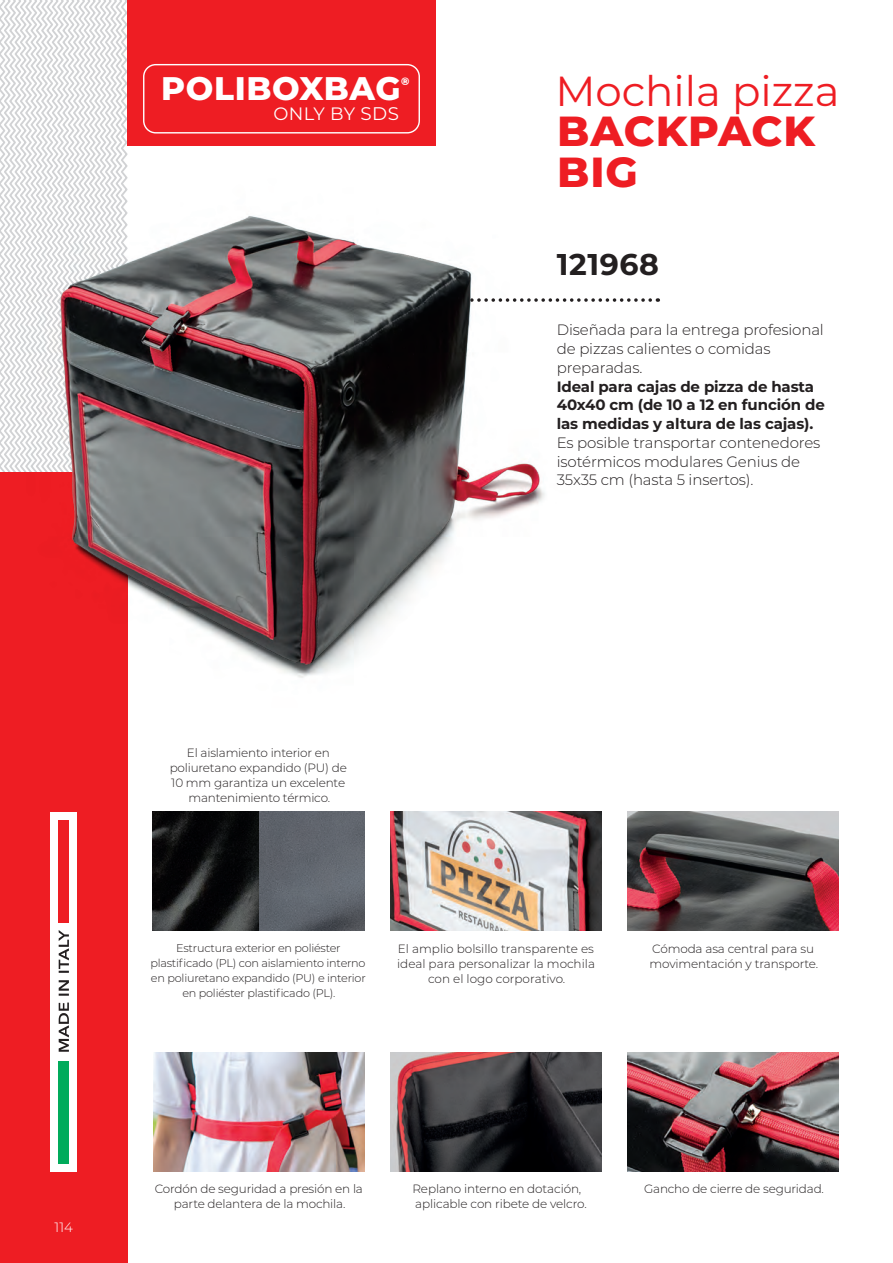
<style>
.page{position:relative;width:893px;height:1263px;background:#fff}
.page>*{position:absolute;margin:0;border:0;box-sizing:border-box;transform-origin:0 0}
.t1{font:42px "Montserrat";color:#ee1d23}
.t2{font:800 42px/40.5px "Montserrat";letter-spacing:.02em;color:#ee1d23}
.t3{font:800 32.7px "Montserrat";letter-spacing:.02em;color:#fff}
.t4{font:700 30px "Montserrat";letter-spacing:.02em;color:#231f20}
.t5{font:17.85px "Montserrat";letter-spacing:.01em;color:#fff}
.t6{font:300 15px/18.8px "Montserrat";letter-spacing:-.01em;color:#231f20}
.t7{font:700 15px/18.8px "Montserrat";letter-spacing:-.01em;color:#231f20}
.t8{font:300 13.5px "Montserrat";color:#fff}
.t9{font:300 12px/15px "Montserrat";letter-spacing:-.015em;color:#231f20;text-align:center}
.t10{font:300 11.25px/15px "Montserrat";letter-spacing:-.02em;color:#231f20;text-align:center}
.t11{font:800 10.65px "Montserrat";color:#fff}
.s1{font-size:18.3px}
</style>
<div class="page">
<div style="left:0;top:472px;width:128px;height:791px;background:#ee1d23"></div>
<div style="left:51px;top:812px;width:26px;height:359px;background:#fff"></div>
<div style="left:59px;top:1061px;width:10px;height:102px;background:#00ab5b"></div>
<div style="left:59px;top:820px;width:10px;height:102px;background:#ee1d23"></div>
<svg style="left:59px;top:930px;width:10px;height:122px"></svg>
<div style="left:128px;top:0;width:308px;height:146px;background:#ee1d23"></div>
<div style="left:143px;top:64px;width:277px;height:70px;border:1px solid #fff;border-radius:12px"></div>
<svg style="left:591px;top:298px;width:67px;height:4px"></svg>
<img style="left:390px;top:1052px;width:212px;height:119px">
<img style="left:153px;top:1052px;width:212px;height:119px">
<img style="left:627px;top:1052px;width:212px;height:119px">
<img style="left:627px;top:812px;width:212px;height:119px">
<img style="left:258px;top:812px;width:106px;height:119px">
<img style="left:75px;top:216px;width:513px;height:462px">
<svg style="left:152px;top:812px;width:106px;height:119px;background:#161717"></svg>
<img style="left:390px;top:812px;width:212px;height:119px">
<svg style="left:0;top:0;width:129px;height:545px"></svg>
<h2 class="t3" style="left:161px;top:65px;width:241px">POLIBOXBAG</h2>
<p class="t11" style="left:401px;top:73px;width:10px">®</p>
<h3 class="t5" style="left:273px;top:102px;width:127px">ONLY BY <span class="s1">SDS</span></h3>
<h1 class="t1" style="left:555px;top:62px;width:286px">Mochila pizza</h1>
<h1 class="t2" style="left:557px;top:109px;width:259px">BACKPACK<br>BIG</h1>
<h3 class="t4" style="left:557px;top:242px;width:104px">121968</h3>
<p class="t6" style="left:557px;top:320px;width:268px">Diseñada para la entrega profesional de pizzas calientes o comidas preparadas.</p>
<p class="t7" style="left:557px;top:376px;width:269px">Ideal para cajas de pizza de hasta<br>40x40 cm (de 10 a 12 en función de las medidas y altura de las cajas).</p>
<p class="t6" style="left:557px;top:433px;width:265px">Es posible transportar contenedores isotérmicos modulares Genius de<br>35x35 cm (hasta 5 insertos).</p>
<p class="t8" style="left:55px;top:1218px;width:20px">114</p>
<p class="t9" style="left:170px;top:745px;width:179px">El aislamiento interior en poliuretano expandido (PU) de<br>10 mm garantiza un excelente mantenimiento térmico.</p>
<p class="t10" style="left:150px;top:940px;width:217px">Estructura exterior en poliéster plastificado (PL) con aislamiento interno en poliuretano expandido (PU) e interior en poliéster plastificado (PL).</p>
<p class="t9" style="left:397px;top:941px;width:199px">El amplio bolsillo transparente es ideal para personalizar la mochila con el logo corporativo.</p>
<p class="t9" style="left:649px;top:941px;width:170px;text-align:left">Cómoda asa central para su movimentación y transporte.</p>
<p class="t9" style="left:155px;top:1181px;width:210px">Cordón de seguridad a presión en la parte delantera de la mochila.</p>
<p class="t9" style="left:412px;top:1181px;width:176px;text-align:left">Replano interno en dotación, aplicable con ribete de velcro.</p>
<p class="t9" style="left:644px;top:1181px;width:181px">Gancho de cierre de seguridad.</p>
</div>
